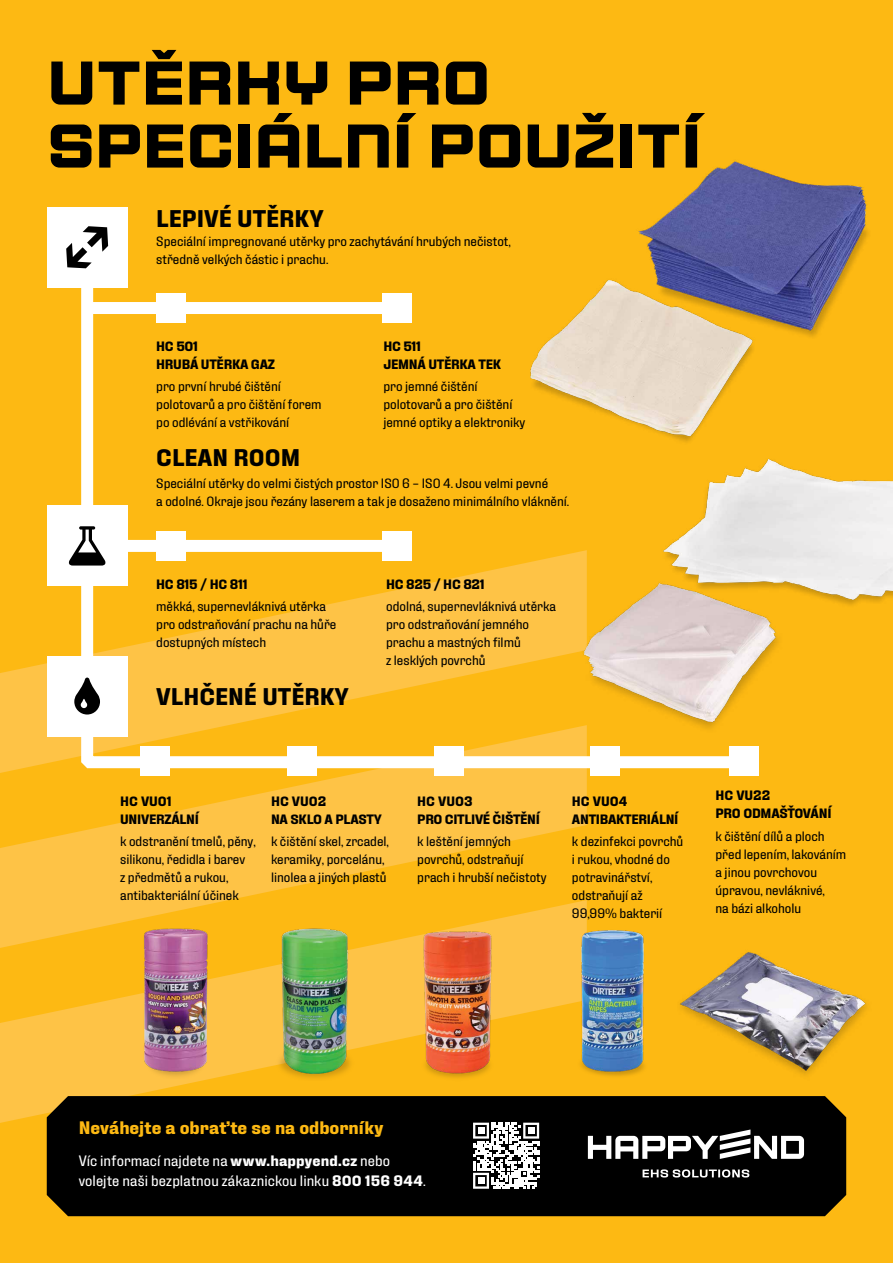
<style>
.page{position:relative;width:893px;height:1263px;background:#fdb913}
.page>*{position:absolute;margin:0;border:0;box-sizing:border-box;transform-origin:0 0}
.t1{font:700 61.5px/63px "Sporty Pro";letter-spacing:-.01em;color:#000}
.t2{font:700 24px "Fixture";color:#000}
.t3{font:700 18px "Fixture";color:#fdb913}
.t4{font:15px/19.5px "Fixture";letter-spacing:.01em;color:#fff}
.t5{font:13.5px/18px "Fixture";color:#000}
.t6{font:700 13.5px/18px "Fixture";letter-spacing:-.02em;color:#000}
.s1{font-weight:700}
</style>
<div class="page">
<svg style="left:0;top:553px;width:570px;height:172px;fill:#fec346"></svg>
<svg style="left:0;top:725px;width:587px;height:175px;fill:#fec346"></svg>
<svg style="left:0;top:900px;width:587px;height:223px;fill:#fec346"></svg>
<img style="left:638px;top:161px;width:230px;height:176px">
<img style="left:679px;top:952px;width:188px;height:123px">
<img style="left:128px;top:920px;width:97px;height:159px">
<img style="left:273px;top:916px;width:84px;height:165px">
<img style="left:570px;top:927px;width:75px;height:153px">
<img style="left:530px;top:252px;width:252px;height:178px">
<img style="left:652px;top:426px;width:241px;height:180px">
<img style="left:570px;top:515px;width:248px;height:183px">
<img style="left:411px;top:922px;width:90px;height:164px">
<div style="left:81px;top:273px;width:12px;height:438px;background:#fff"></div>
<div style="left:93px;top:302px;width:305px;height:12px;background:#fff"></div>
<div style="left:110px;top:540px;width:289px;height:12px;background:#fff"></div>
<svg style="left:75px;top:698px;width:661px;height:76px"></svg>
<div style="left:47px;top:505px;width:81px;height:81px;background:#fff"></div>
<svg style="left:68px;top:526px;width:38px;height:39px"></svg>
<div style="left:47px;top:656px;width:81px;height:80px;background:#fff"></div>
<svg style="left:74px;top:677px;width:26px;height:37px"></svg>
<div style="left:156px;top:293px;width:30px;height:29px;background:#fff"></div>
<div style="left:382px;top:293px;width:30px;height:29px;background:#fff"></div>
<div style="left:47px;top:207px;width:81px;height:81px;background:#fff"></div>
<svg style="left:66px;top:226px;width:42px;height:42px"></svg>
<div style="left:156px;top:531px;width:30px;height:30px;background:#fff"></div>
<div style="left:382px;top:531px;width:30px;height:30px;background:#fff"></div>
<div style="left:140px;top:746px;width:30px;height:30px;background:#fff"></div>
<div style="left:287px;top:746px;width:30px;height:30px;background:#fff"></div>
<div style="left:435px;top:746px;width:29px;height:30px;background:#fff"></div>
<div style="left:590px;top:746px;width:30px;height:30px;background:#fff"></div>
<div style="left:729px;top:746px;width:30px;height:30px;background:#fff"></div>
<div style="left:47px;top:1096px;width:799px;height:120px;background:#000"></div>
<svg style="left:588px;top:1129px;width:216px;height:30px"></svg>
<svg style="left:643px;top:1169px;width:106px;height:8px"></svg>
<svg style="left:473px;top:1123px;width:66px;height:66px"></svg>
<div style="left:478px;top:1127px;width:6px;height:7px;background:#fff"></div>
<div style="left:528px;top:1127px;width:7px;height:7px;background:#fff"></div>
<div style="left:478px;top:1177px;width:6px;height:7px;background:#fff"></div>
<h1 class="t1" style="left:47px;top:52px;width:657px">UTĚRKY PRO<br>SPECIÁLNÍ POUŽITÍ</h1>
<h2 class="t2" style="left:156px;top:204px;width:169px">LEPIVÉ UTĚRKY</h2>
<p class="t5" style="left:156px;top:232px;width:356px">Speciální impregnované utěrky pro zachytávání hrubých nečistot, středně velkých částic i prachu.</p>
<p class="t6" style="left:156px;top:337px;width:120px">HC 501<br>HRUBÁ UTĚRKA GAZ</p>
<p class="t5" style="left:156px;top:377px;width:167px">pro první hrubé čištění polotovarů a pro čištění forem po odlévání a vstřikování</p>
<p class="t6" style="left:383px;top:337px;width:119px">HC 511<br>JEMNÁ UTĚRKA TEK</p>
<p class="t5" style="left:383px;top:377px;width:144px">pro jemné čištění polotovarů a pro čištění jemné optiky a elektroniky</p>
<h2 class="t2" style="left:156px;top:442px;width:145px">CLEAN ROOM</h2>
<p class="t5" style="left:156px;top:474px;width:414px">Speciální utěrky do velmi čistých prostor ISO 6 – ISO 4. Jsou velmi pevné<br>a odolné. Okraje jsou řezány laserem a tak je dosaženo minimálního vláknění.</p>
<p class="t6" style="left:156px;top:575px;width:93px">HC 815 / HC 811</p>
<p class="t5" style="left:156px;top:597px;width:182px">měkká, supernevláknivá utěrka pro odstraňování prachu na hůře dostupných místech</p>
<h2 class="t2" style="left:156px;top:682px;width:194px">VLHČENÉ UTĚRKY</h2>
<p class="t6" style="left:386px;top:575px;width:100px">HC 825 / HC 821</p>
<p class="t5" style="left:386px;top:597px;width:171px">odolná, supernevláknivá utěrka pro odstraňování jemného prachu a mastných filmů<br>z lesklých povrchů</p>
<p class="t6" style="left:120px;top:792px;width:80px">HC VU01<br>UNIVERZÁLNÍ</p>
<p class="t5" style="left:120px;top:832px;width:137px">k odstranění tmelů, pěny, silikonu, ředidla i barev<br>z předmětů a rukou, antibakteriální účinek</p>
<p class="t6" style="left:271px;top:792px;width:112px">HC VU02<br>NA SKLO A PLASTY</p>
<p class="t5" style="left:271px;top:832px;width:119px">k čištění skel, zrcadel, keramiky, porcelánu, linolea a jiných plastů</p>
<p class="t6" style="left:417px;top:792px;width:124px">HC VU03<br>PRO CITLIVÉ ČIŠTĚNÍ</p>
<p class="t5" style="left:417px;top:832px;width:131px">k leštění jemných povrchů, odstraňují prach i hrubší nečistoty</p>
<p class="t6" style="left:572px;top:792px;width:108px">HC VU04<br>ANTIBAKTERIÁLNÍ</p>
<p class="t5" style="left:572px;top:832px;width:113px">k dezinfekci povrchů i rukou, vhodné do potravinářství, odstraňují až<br>99,99% bakterií</p>
<p class="t6" style="left:715px;top:787px;width:118px">HC VU22<br>PRO ODMAŠŤOVÁNÍ</p>
<p class="t5" style="left:715px;top:827px;width:132px">k čištění dílů a ploch před lepením, lakováním a jinou povrchovou úpravou, nevláknivé,<br>na bázi alkoholu</p>
<h3 class="t3" style="left:79px;top:1116px;width:306px">Neváhejte a obraťte se na odborníky</h3>
<p class="t4" style="left:79px;top:1151px;width:349px">Víc informací najdete na <span class="s1">www.happyend.cz</span> nebo volejte naši bezplatnou zákaznickou linku <span class="s1">800 156 944</span>.</p>
</div>
